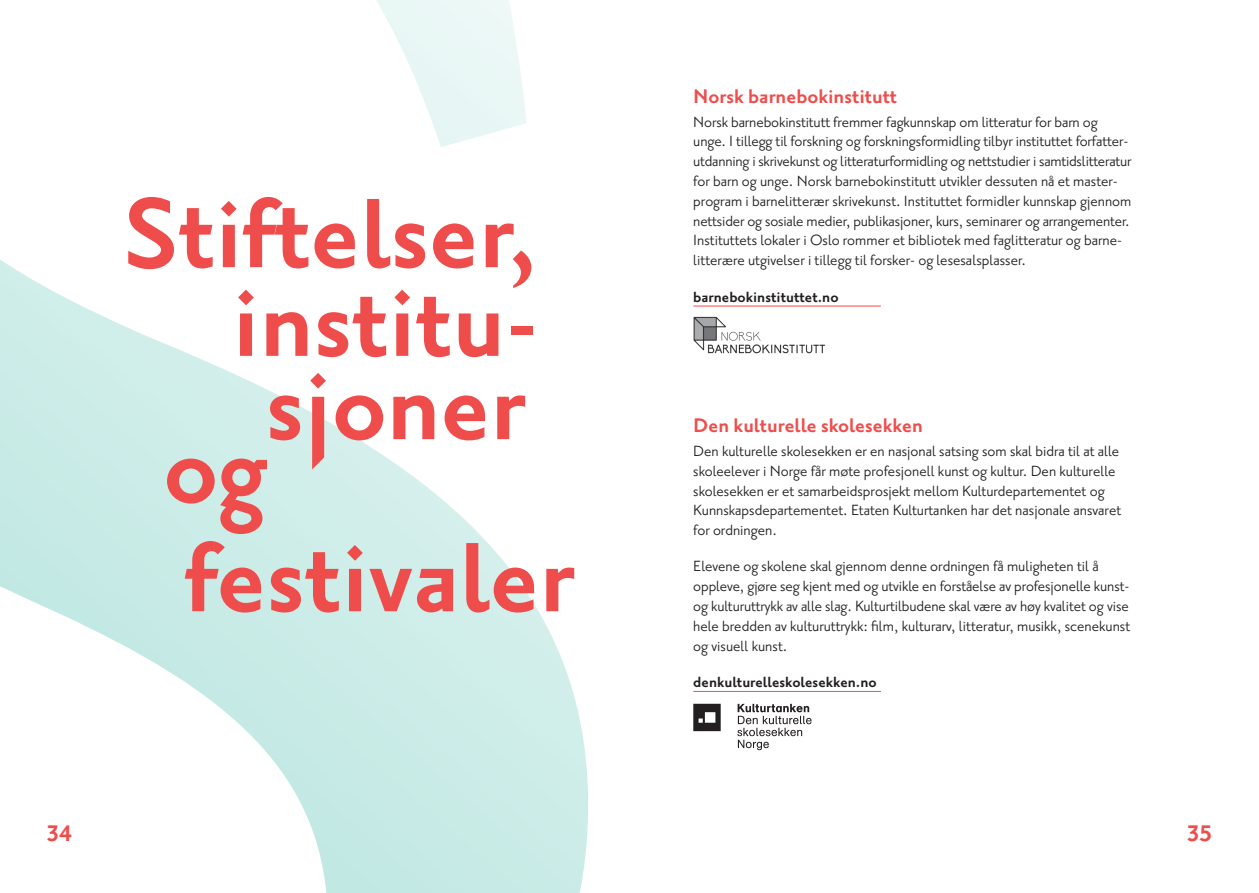
<style>
.page{position:relative;width:1259px;height:893px;background:#fff}
.page>*{position:absolute;margin:0;border:0;box-sizing:border-box;transform-origin:0 0}
.t1{font:700 120px/171.9px "Priori Sans OT";color:#ef4d4b;text-align:right}
.t2{font:700 27.45px "Priori Sans OT";color:#ef4d4b}
.t3{font:700 24px "Priori Sans OT";color:#ef4d4b}
.t4{font:18px/19.8px "Priori Sans OT";color:#231f20}
.t5{font:700 18px "Priori Sans OT";color:#231f20}
</style>
<div class="page">
<img style="left:693px;top:316px;width:133px;height:38px">
<svg style="left:737px;top:704px;width:74px;height:46px"></svg>
<svg style="left:693px;top:704px;width:27px;height:27px"></svg>
<svg style="left:0;top:0;width:588px;height:893px"></svg>
<hr style="left:693px;top:306px;width:188px;height:1px;background:#ef4d4b">
<hr style="left:693px;top:691px;width:188px;height:1px;background:#ef4d4b">
<h1 class="t1" style="left:123px;top:154px;width:415px">Stiftelser, sjoner</h1>
<h1 class="t1" style="left:232px;top:242px;width:307px">institu-</h1>
<h1 class="t1" style="left:163px;top:389px;width:105px">og</h1>
<h1 class="t1" style="left:185px;top:498px;width:391px">festivaler</h1>
<h3 class="t3" style="left:693px;top:85px;width:205px">Norsk barnebokinstitutt</h3>
<p class="t4" style="left:693px;top:113px;width:439px">Norsk barnebokinstitutt fremmer fagkunnskap om litteratur for barn og unge. I tillegg til forskning og forskningsformidling tilbyr instituttet forfatter-- utdanning i skrivekunst og litteraturformidling og nettstudier i samtidslitteratur for barn og unge. Norsk barnebokinstitutt utvikler dessuten nå et master&shy;program i barnelitterær skrivekunst. Instituttet formidler kunnskap gjennom nettsider og sosiale medier, publikasjoner, kurs, seminarer og arrangementer.<br>Instituttets lokaler i Oslo rommer et bibliotek med faglitteratur og barne&shy;litterære utgivelser i tillegg til forsker- og lesesalsplasser.</p>
<p class="t5" style="left:693px;top:288px;width:147px">barnebokinstituttet.no</p>
<h3 class="t3" style="left:693px;top:414px;width:231px">Den kulturelle skolesekken</h3>
<p class="t4" style="left:693px;top:442px;width:429px">Den kulturelle skolesekken er en nasjonal satsing som skal bidra til at alle skoleelever i Norge får møte profesjonell kunst og kultur. Den kulturelle skolesekken er et samarbeidsprosjekt mellom Kulturdepartementet og Kunnskapsdepartementet. Etaten Kulturtanken har det nasjonale ansvaret for ordningen.</p>
<p class="t4" style="left:693px;top:557px;width:438px">Elevene og skolene skal gjennom denne ordningen få muligheten til å oppleve, gjøre seg kjent med og utvikle en forståelse av profesjonelle kunst&shy;og kulturuttrykk av alle slag. Kulturtilbudene skal være av høy kvalitet og vise hele bredden av kulturuttrykk: film, kulturarv, litteratur, musikk, scenekunst og visuell kunst.</p>
<p class="t5" style="left:693px;top:674px;width:185px">denkulturelleskolesekken.no</p>
<h2 class="t2" style="left:47px;top:821px;width:27px">34</h2>
<h2 class="t2" style="left:1187px;top:821px;width:27px">35</h2>
</div>
